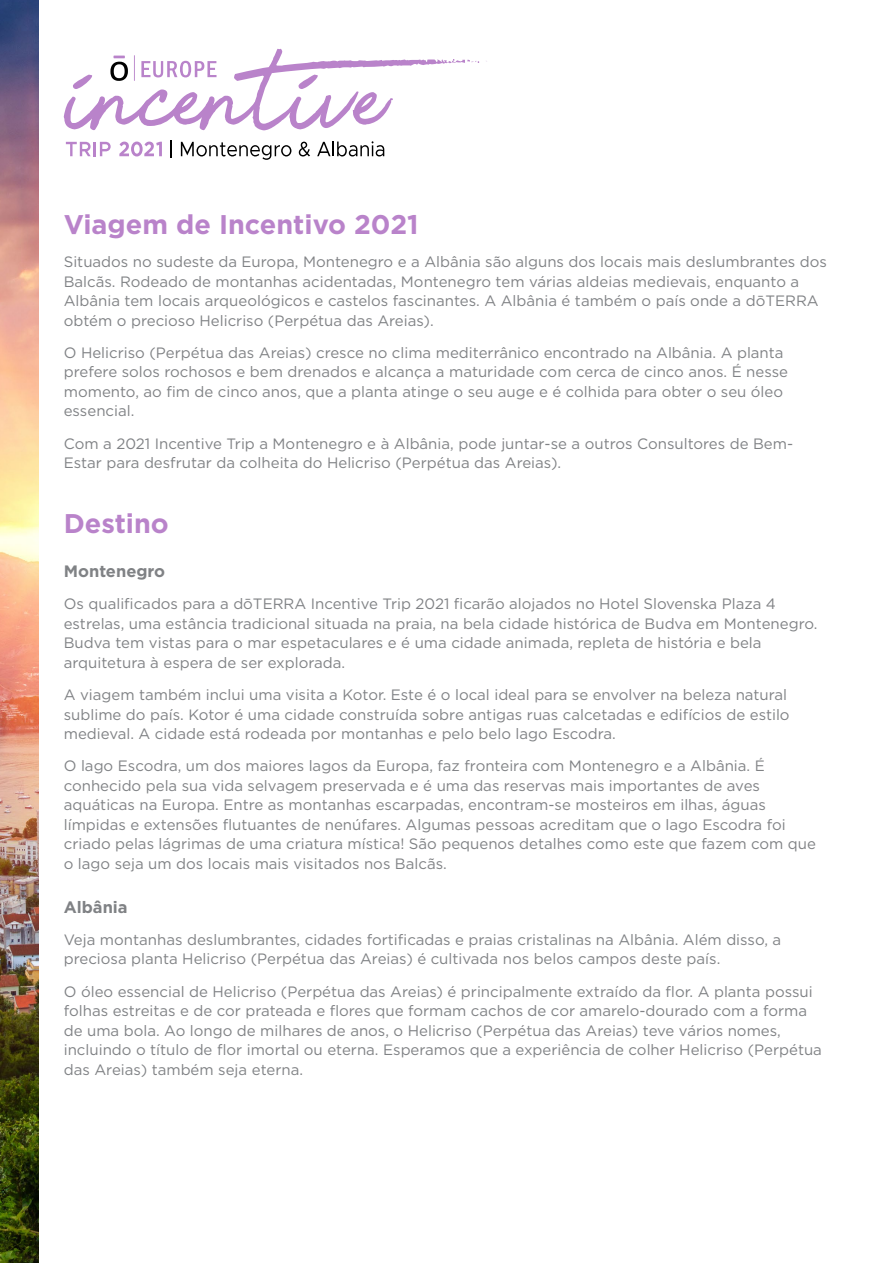
<style>
.page{position:relative;width:893px;height:1263px;background:#fff}
.page>*{position:absolute;margin:0;border:0;box-sizing:border-box;transform-origin:0 0}
.t1{font:700 27px "Gotham";color:#b983ca}
.t2{font:700 16.5px "Gotham";color:#808285}
.t3{font:15px/19.5px "Gotham";color:#808285}
</style>
<div class="page">
<img style="left:0;top:0;width:38px;height:1263px">
<svg style="left:64px;top:49px;width:423px;height:81px"></svg>
<svg style="left:66px;top:142px;width:45px;height:14px"></svg>
<svg style="left:170px;top:141px;width:1px;height:17px"></svg>
<svg style="left:181px;top:142px;width:110px;height:18px"></svg>
<svg style="left:299px;top:142px;width:11px;height:14px"></svg>
<svg style="left:317px;top:141px;width:67px;height:15px"></svg>
<svg style="left:119px;top:142px;width:43px;height:14px"></svg>
<h1 class="t1" style="left:64px;top:207px;width:356px">Viagem de Incentivo 2021</h1>
<p class="t3" style="left:64px;top:252px;width:765px">Situados no sudeste da Europa, Montenegro e a Albânia são alguns dos locais mais deslumbrantes dos Balcãs. Rodeado de montanhas acidentadas, Montenegro tem várias aldeias medievais, enquanto a Albânia tem locais arqueológicos e castelos fascinantes. A Albânia é também o país onde a dōTERRA obtém o precioso Helicriso (Perpétua das Areias).</p>
<p class="t3" style="left:64px;top:342px;width:726px">O Helicriso (Perpétua das Areias) cresce no clima mediterrânico encontrado na Albânia. A planta prefere solos rochosos e bem drenados e alcança a maturidade com cerca de cinco anos. É nesse momento, ao fim de cinco anos, que a planta atinge o seu auge e é colhida para obter o seu óleo essencial.</p>
<p class="t3" style="left:64px;top:433px;width:731px">Com a 2021 Incentive Trip a Montenegro e à Albânia, pode juntar-se a outros Consultores de Bem-<br>Estar para desfrutar da colheita do Helicriso (Perpétua das Areias).</p>
<h1 class="t1" style="left:64px;top:506px;width:107px">Destino</h1>
<p class="t2" style="left:64px;top:560px;width:103px">Montenegro</p>
<p class="t3" style="left:64px;top:594px;width:755px">Os qualificados para a dōTERRA Incentive Trip 2021 ficarão alojados no Hotel Slovenska Plaza 4 estrelas, uma estância tradicional situada na praia, na bela cidade histórica de Budva em Montenegro.<br>Budva tem vistas para o mar espetaculares e é uma cidade animada, repleta de história e bela arquitetura à espera de ser explorada.</p>
<p class="t3" style="left:64px;top:685px;width:727px">A viagem também inclui uma visita a Kotor. Este é o local ideal para se envolver na beleza natural sublime do país. Kotor é uma cidade construída sobre antigas ruas calcetadas e edifícios de estilo medieval. A cidade está rodeada por montanhas e pelo belo lago Escodra.</p>
<p class="t3" style="left:64px;top:756px;width:754px">O lago Escodra, um dos maiores lagos da Europa, faz fronteira com Montenegro e a Albânia. É conhecido pela sua vida selvagem preservada e é uma das reservas mais importantes de aves aquáticas na Europa. Entre as montanhas escarpadas, encontram-se mosteiros em ilhas, águas límpidas e extensões flutuantes de nenúfares. Algumas pessoas acreditam que o lago Escodra foi criado pelas lágrimas de uma criatura mística! São pequenos detalhes como este que fazem com que o lago seja um dos locais mais visitados nos Balcãs.</p>
<p class="t2" style="left:64px;top:896px;width:65px">Albânia</p>
<p class="t3" style="left:64px;top:929px;width:719px">Veja montanhas deslumbrantes, cidades fortificadas e praias cristalinas na Albânia. Além disso, a preciosa planta Helicriso (Perpétua das Areias) é cultivada nos belos campos deste país.</p>
<p class="t3" style="left:64px;top:981px;width:760px">O óleo essencial de Helicriso (Perpétua das Areias) é principalmente extraído da flor. A planta possui folhas estreitas e de cor prateada e flores que formam cachos de cor amarelo-dourado com a forma de uma bola. Ao longo de milhares de anos, o Helicriso (Perpétua das Areias) teve vários nomes, incluindo o título de flor imortal ou eterna. Esperamos que a experiência de colher Helicriso (Perpétua das Areias) também seja eterna.</p>
</div>
